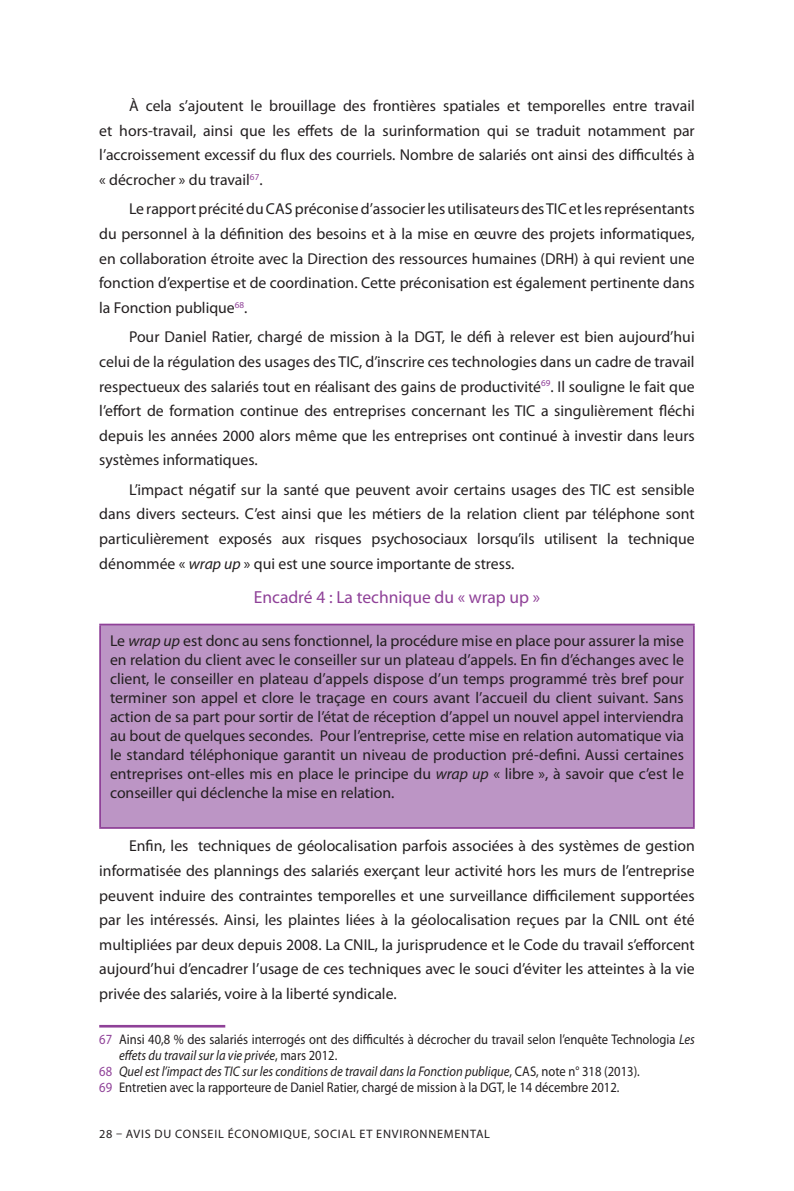
<style>
.page{position:relative;width:794px;height:1191px;background:#fff}
.page>*{position:absolute;margin:0;border:0;box-sizing:border-box;transform-origin:0 0}
.Légende{font:17.5px "Myriad Pro";color:#8f4198}
.Alinéa{font:15.75px/24.5px "Myriad Pro";color:#231f20;text-align:justify}
.Normal__Web{font:15.75px/18.9px "Myriad Pro";color:#231f20;text-align:justify}
.Note_de_bas_de_page{font:14px/15.8px "Myriad Pro";color:#231f20;scale:.9 1}
.Note_de_bas_de_page-2{font:italic 14px "Myriad Pro";color:#231f20;scale:.9 1}
.t1{font:12.25px "Myriad Pro";letter-spacing:.06em;color:#231f20}
.s1{font-style:italic}
.s2{color:#8f4198}
.s3{font-style:normal;color:#8f4198}
.s4{font-style:normal}
</style>
<div class="page">
<div style="left:100px;top:624px;width:594px;height:204px;background:#bc95c5"></div>
<hr style="left:99px;top:623px;width:595px;height:2px;background:#8f4198">
<hr style="left:99px;top:625px;width:2px;height:202px;background:#8f4198">
<hr style="left:693px;top:625px;width:1px;height:202px;background:#8f4198">
<hr style="left:99px;top:827px;width:595px;height:2px;background:#8f4198">
<hr style="left:99px;top:1025px;width:126px;height:2px;background:#8f4198">
<p class="Alinéa" style="left:99px;top:94px;width:597px;text-indent:30px">À cela s’ajoutent le brouillage des frontières spatiales et temporelles entre travail et hors-travail, ainsi que les effets de la surinformation qui se traduit notamment par l’accroissement excessif du flux des courriels. Nombre de salariés ont ainsi des difficultés à « décrocher » du travail<sup>67</sup>.</p>
<p class="Alinéa" style="left:99px;top:197px;width:597px;text-indent:30px">Le rapport précité du CAS préconise d’associer les utilisateurs des TIC et les représentants du personnel à la définition des besoins et à la mise en œuvre des projets informatiques, en collaboration étroite avec la Direction des ressources humaines (DRH) à qui revient une fonction d’expertise et de coordination. Cette préconisation est également pertinente dans la Fonction publique<sup>68</sup>.</p>
<p class="Alinéa" style="left:99px;top:325px;width:597px;text-indent:30px">Pour Daniel Ratier, chargé de mission à la DGT, le défi à relever est bien aujourd’hui celui de la régulation des usages des TIC, d’inscrire ces technologies dans un cadre de travail respectueux des salariés tout en réalisant des gains de productivité<sup>69</sup>. I l souligne le fait que l’effort de formation continue des entreprises concernant les TIC a singulièrement fléchi depuis les années 2000 alors même que les entreprises ont continué à investir dans leurs systèmes informatiques.</p>
<p class="Alinéa" style="left:99px;top:477px;width:597px;text-indent:30px">L’impact négatif sur la santé que peuvent avoir certains usages des TIC est sensible dans divers secteurs. C’est ainsi que les métiers de la relation client par téléphone sont particulièrement exposés aux risques psychosociaux lorsqu’ils utilisent la technique dénommée « <span class="s1">wrap up</span> » qui est une source importante de stress.</p>
<p class="Légende" style="left:254px;top:588px;width:288px">Encadré 4 : La technique du « wrap up »</p>
<p class="Normal__Web" style="left:110px;top:632px;width:575px">Le <span class="s1">wrap up</span> est donc au sens fonctionnel, la procédure mise en place pour assurer la mise en relation du client avec le conseiller sur un plateau d’appels. En fin d’échanges avec le client, le conseiller en plateau d’appels dispose d’un temps programmé très bref pour terminer son appel et clore le traçage en cours avant l’accueil du client suivant. Sans action de sa part pour sortir de l’état de réception d’appel un nouvel appel interviendra au bout de quelques secondes. Pour l’entreprise, cette mise en relation automatique via le standard téléphonique garantit un niveau de production pré-defini. Aussi certaines entreprises ont-elles mis en place le principe du <span class="s1">wrap up</span> « libre », à savoir que c’est le conseiller qui déclenche la mise en relation.</p>
<p class="Alinéa" style="left:99px;top:834px;width:597px;text-indent:30px">Enfin, les techniques de géolocalisation parfois associées à des systèmes de gestion informatisée des plannings des salariés exerçant leur activité hors les murs de l’entreprise peuvent induire des contraintes temporelles et une surveillance difficilement supportées par les intéressés. Ainsi, les plaintes liées à la géolocalisation reçues par la CNIL ont été multipliées par deux depuis 2008. La CNIL, la jurisprudence et le Code du travail s’efforcent aujourd’hui d’encadrer l’usage de ces techniques avec le souci d’éviter les atteintes à la vie privée des salariés, voire à la liberté syndicale.</p>
<p class="Note_de_bas_de_page" style="left:119px;top:1032px;width:641px;text-indent:-20px"><span class="s2">67</span> Ainsi 40,8 % des salariés interrogés ont des difficultés à décrocher du travail selon l’enquête Technologia <span class="s1">Les effets du travail sur la vie privée</span>, mars 2012.</p>
<p class="Note_de_bas_de_page-2" style="left:99px;top:1063px;width:602px"><span class="s3">68</span> Quel est l’impact des TIC sur les conditions de travail dans la Fonction publique<span class="s4">, CAS, note n° 318 (2013).</span></p>
<p class="Note_de_bas_de_page" style="left:99px;top:1079px;width:579px"><span class="s2">69</span> Entretien avec la rapporteure de Daniel Ratier, chargé de mission à la DGT, le 14 décembre 2012.</p>
<p class="t1" style="left:99px;top:1127px;width:392px">28 – Avis DU CONSEIL ÉCONOMIQUE, SOCIAL ET ENVI RONNEMENTAL</p>
</div>
